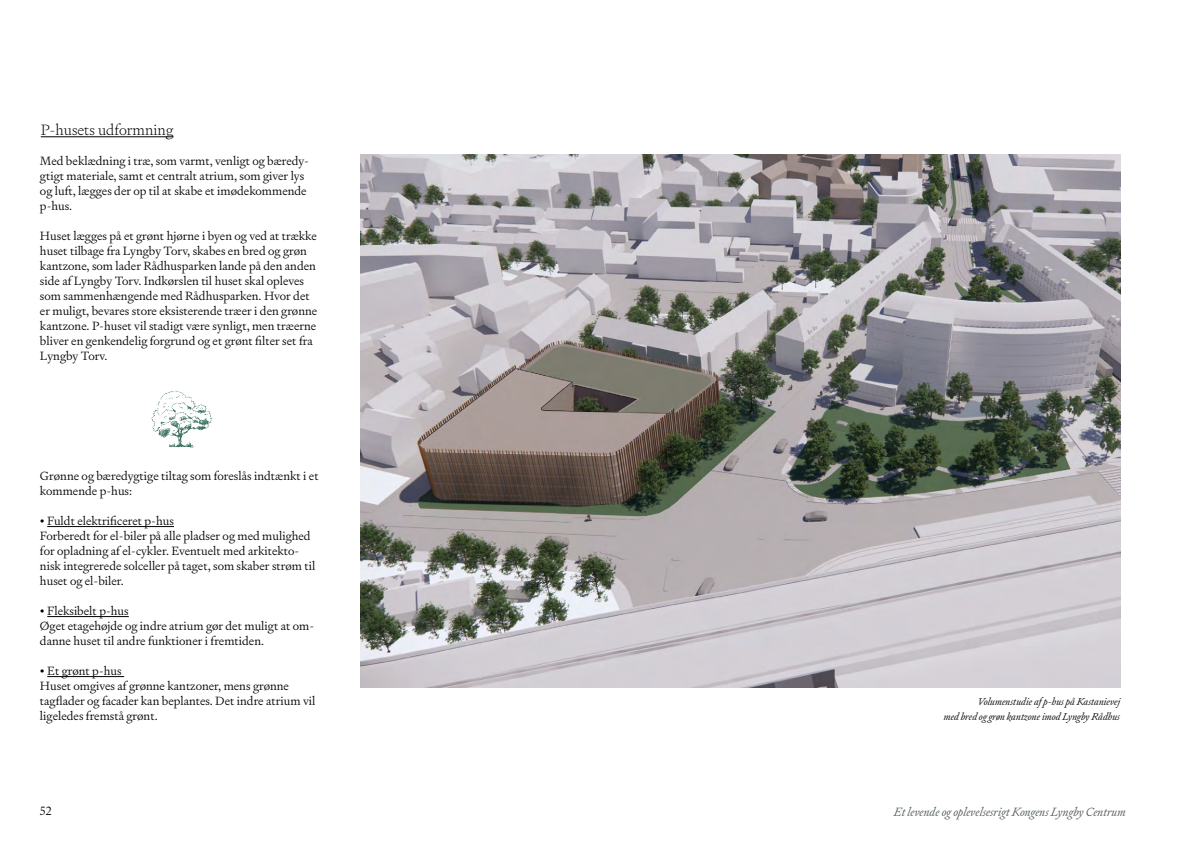
<style>
.page{position:relative;width:1191px;height:842px;background:#fff}
.page>*{position:absolute;margin:0;border:0;box-sizing:border-box;transform-origin:0 0}
.t1{font:200 15px "Signifier";color:#000001}
.Body{font:300 12px/15px "Signifier";color:#000001}
.t2{font:italic 300 12px "Signifier";color:#535a5d}
.Body_cursive{font:italic 300 10px "Signifier";color:#000001}
</style>
<div class="page">
<img style="left:151px;top:390px;width:62px;height:58px">
<hr style="left:47px;top:526px;width:127px;height:1px;background:#000001">
<hr style="left:47px;top:616px;width:82px;height:1px;background:#000001">
<hr style="left:47px;top:676px;width:77px;height:1px;background:#000001">
<hr style="left:41px;top:137px;width:132px;height:1px;background:#000001">
<img style="left:360px;top:155px;width:760px;height:532px">
<h3 class="t1" style="left:41px;top:120px;width:134px">P-husets udformning</h3>
<p class="Body" style="left:40px;top:153px;width:271px">Med beklædning i træ, som varmt, venligt og bæredy&shy;gtigt materiale, samt et centralt atrium, som giver lys og luft, lægges der op til at skabe et imødekommende p-hus.</p>
<p class="Body" style="left:40px;top:228px;width:279px">Huset lægges på et grønt hjørne i byen og ved at trække huset tilbage fra Lyngby Torv, skabes en bred og grøn kantzone, som lader Rådhusparken lande på den anden side af Lyngby Torv. Indkørslen til huset skal opleves som sammenhængende med Rådhusparken. Hvor det er muligt, bevares store eksisterende træer i den grønne kantzone. P-huset vil stadigt være synligt, men træerne bliver en genkendelig forgrund og et grønt filter set fra Lyngby Torv.</p>
<p class="Body" style="left:40px;top:468px;width:280px">Grønne og bæredygtige tiltag som foreslås indtænkt i et kommende p-hus:</p>
<p class="Body" style="left:40px;top:513px;width:277px">• Fuldt elektrificeret p-hus<br>Forberedt for el-biler på alle pladser og med mulighed for opladning af el-cykler. Eventuelt med arkitekto&shy;nisk integrerede solceller på taget, som skaber strøm til huset og el-biler.</p>
<p class="Body" style="left:40px;top:603px;width:276px">• Fleksibelt p-hus<br>Øget etagehøjde og indre atrium gør det muligt at om&shy;danne huset til andre funktioner i fremtiden.</p>
<p class="Body" style="left:40px;top:663px;width:277px">• Et grønt p-hus<br>Huset omgives af grønne kantzoner, mens grønne tagflader og facader kan beplantes. Det indre atrium vil ligeledes fremstå grønt.</p>
<p class="Body_cursive" style="left:977px;top:695px;width:144px">Volumenstudie af p-hus på Kastanievej</p>
<p class="Body_cursive" style="left:943px;top:710px;width:178px">med bred og grøn kantzone imod Lyngby Rådhus</p>
<p class="Body" style="left:40px;top:803px;width:13px">52</p>
<p class="t2" style="left:894px;top:804px;width:233px">Et levende og oplevelsesrigt Kongens Lyngby Centrum</p>
</div>
